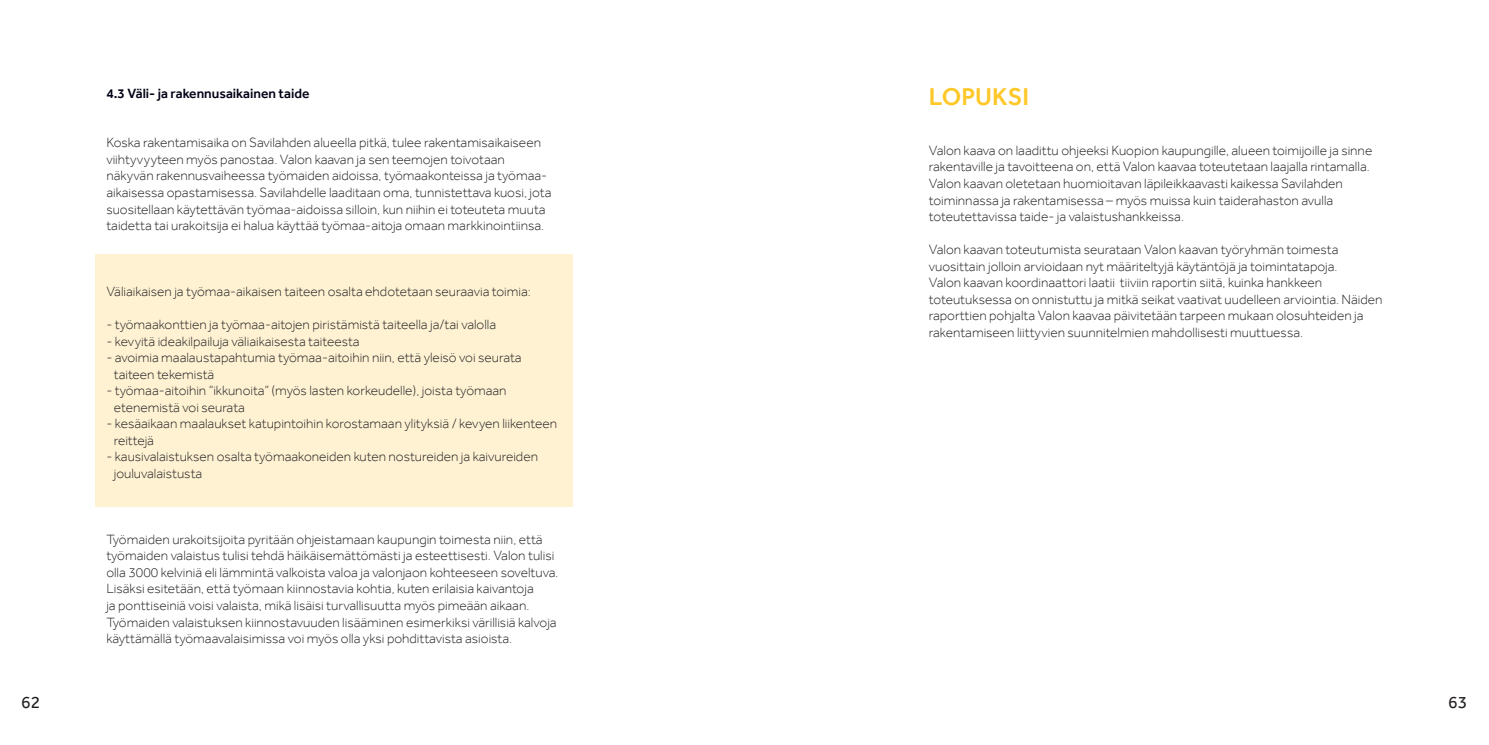
<style>
.page{position:relative;width:1489px;height:745px;background:#fff}
.page>*{position:absolute;margin:0;border:0;box-sizing:border-box;transform-origin:0 0}
.t1{font:500 25px "Effra";color:#fec829}
.t2{font:17.5px "Effra";color:#231f20}
.t3{font:300 13.75px/16.5px "Effra";color:#231f20}
.t4{font:500 13.75px "Effra";color:#000015}
</style>
<div class="page">
<div style="left:95px;top:253px;width:477px;height:253px;background:#fef2d3"></div>
<p class="t2" style="left:21px;top:691px;width:21px">62</p>
<p class="t4" style="left:106px;top:85px;width:204px">4.3 Väli- ja rakennusaikainen taide</p>
<p class="t3" style="left:106px;top:134px;width:446px">Koska rakentamisaika on Savilahden alueella pitkä, tulee rakentamisaikaiseen viihtyvyyteen myös panostaa. Valon kaavan ja sen teemojen toivotaan näkyvän rakennusvaiheessa työmaiden aidoissa, työmaakonteissa ja työmaa&shy;aikaisessa opastamisessa. Savilahdelle laaditaan oma, tunnistettava kuosi, jota suositellaan käytettävän työmaa-aidoissa silloin, kun niihin ei toteuteta muuta taidetta tai urakoitsija ei halua käyttää työmaa-aitoja omaan markkinointiinsa.</p>
<p class="t3" style="left:106px;top:283px;width:426px">Väliaikaisen ja työmaa-aikaisen taiteen osalta ehdotetaan seuraavia toimia:</p>
<p class="t3" style="left:106px;top:316px;width:391px">- työmaakonttien ja työmaa-aitojen piristämistä taiteella ja/tai valolla</p>
<p class="t3" style="left:106px;top:332px;width:255px">- kevyitä ideakilpailuja väliaikaisesta taiteesta</p>
<p class="t3" style="left:114px;top:349px;width:409px;text-indent:-7px">- avoimia maalaustapahtumia työmaa-aitoihin niin, että yleisö voi seurata taiteen tekemistä</p>
<p class="t3" style="left:114px;top:382px;width:394px;text-indent:-7px">- työmaa-aitoihin ”ikkunoita” (myös lasten korkeudelle), joista työmaan etenemistä voi seurata</p>
<p class="t3" style="left:114px;top:415px;width:445px;text-indent:-7px">- kesäaikaan maalaukset katupintoihin korostamaan ylityksiä / kevyen liikenteen reittejä</p>
<p class="t3" style="left:114px;top:448px;width:425px;text-indent:-7px">- kausivalaistuksen osalta työmaakoneiden kuten nostureiden ja kaivureiden jouluvalaistusta</p>
<p class="t3" style="left:106px;top:530px;width:453px">Työmaiden urakoitsijoita pyritään ohjeistamaan kaupungin toimesta niin, että työmaiden valaistus tulisi tehdä häikäisemättömästi ja esteettisesti. Valon tulisi olla 3000 kelviniä eli lämmintä valkoista valoa ja valonjaon kohteeseen soveltuva.<br>Lisäksi esitetään, että työmaan kiinnostavia kohtia, kuten erilaisia kaivantoja<br>ja ponttiseiniä voisi valaista, mikä lisäisi turvallisuutta myös pimeään aikaan.<br>Työmaiden valaistuksen kiinnostavuuden lisääminen esimerkiksi värillisiä kalvoja käyttämällä työmaavalaisimissa voi myös olla yksi pohdittavista asioista.</p>
<h1 class="t1" style="left:928px;top:82px;width:102px">LOPUKSI</h1>
<p class="t3" style="left:928px;top:142px;width:445px">Valon kaava on laadittu ohjeeksi Kuopion kaupungille, alueen toimijoille ja sinne rakentaville ja tavoitteena on, että Valon kaavaa toteutetaan laajalla rintamalla.<br>Valon kaavan oletetaan huomioitavan läpileikkaavasti kaikessa Savilahden toiminnassa ja rakentamisessa – myös muissa kuin taiderahaston avulla toteutettavissa taide- ja valaistushankkeissa.</p>
<p class="t3" style="left:928px;top:241px;width:455px">Valon kaavan toteutumista seurataan Valon kaavan työryhmän toimesta vuosittain jolloin arvioidaan nyt määriteltyjä käytäntöjä ja toimintatapoja.<br>Valon kaavan koordinaattori laatii tiiviin raportin siitä, kuinka hankkeen toteutuksessa on onnistuttu ja mitkä seikat vaativat uudelleen arviointia. Näiden raporttien pohjalta Valon kaavaa päivitetään tarpeen mukaan olosuhteiden ja rakentamiseen liittyvien suunnitelmien mahdollisesti muuttuessa.</p>
<p class="t2" style="left:1447px;top:691px;width:21px">63</p>
</div>
